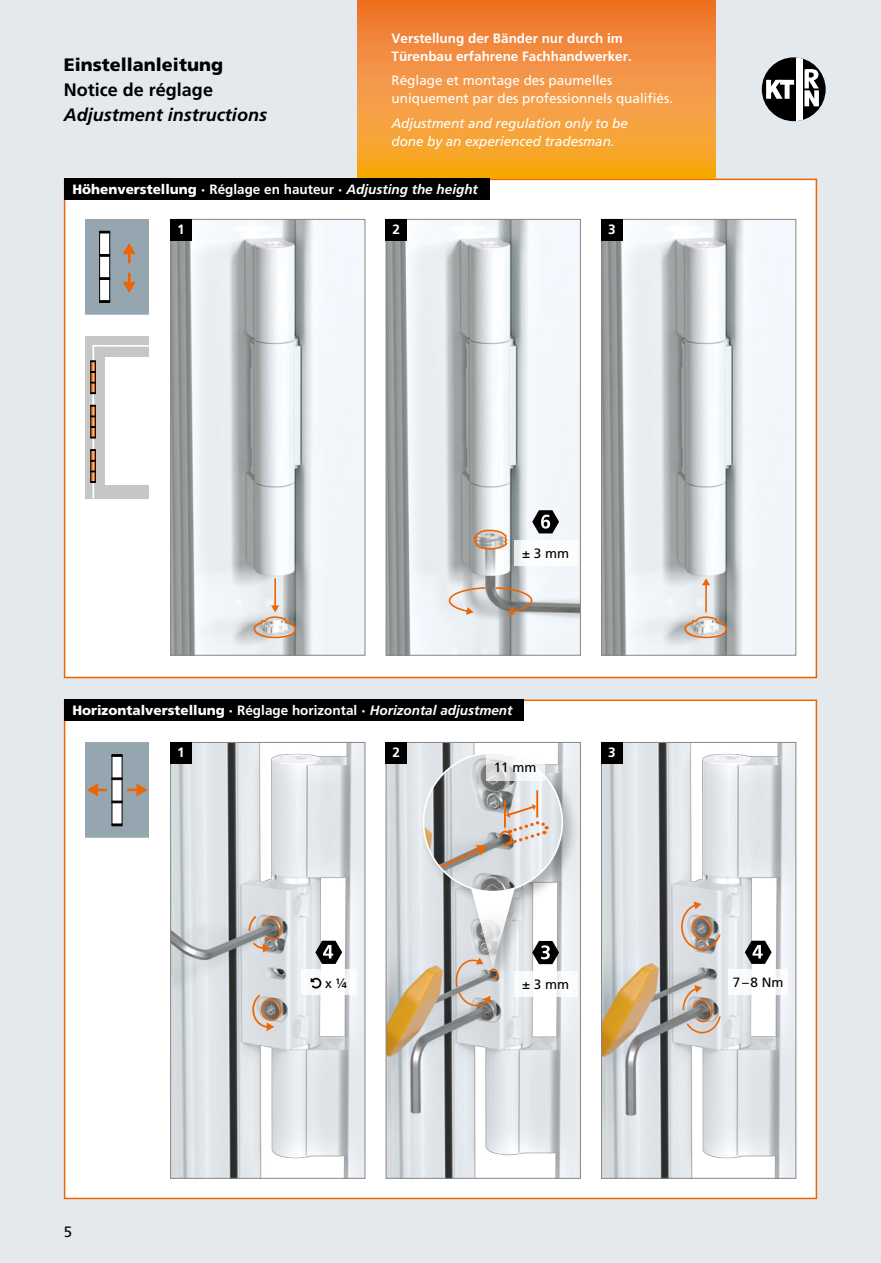
<style>
.page{position:relative;width:881px;height:1263px;background:#fff}
.page>*{position:absolute;margin:0;border:0;box-sizing:border-box;transform-origin:0 0}
.t1{font:italic 700 18px "Frutiger LT Pro";color:#000}
.t2{font:900 18px "Frutiger LT Pro";color:#000}
.t3{font:700 18px "Frutiger LT Pro";color:#000}
.t4{font:15px "Frutiger LT Pro";color:#000}
.t5{font:900 13.5px "Frutiger LT Pro";color:#fff}
.t6{font:700 13.5px/18px "Frutiger LT Pro";color:#fff}
.t7{font:13.5px/18px "Frutiger LT Pro";color:#fff}
.t8{font:italic 13.5px/18px "Frutiger LT Pro";letter-spacing:-.005em;color:#fff}
.t9{font:13.5px "Frutiger LT Pro";color:#000}
.s1{font-weight:700}
.s2{font-weight:700;font-style:italic}
</style>
<div class="page">
<div style="left:0;top:0;width:880px;height:1263px;background:#e3e9ec"></div>
<div style="left:64px;top:699px;width:752px;height:500px;background:#fff;border:2px solid #ec6502"></div>
<div style="left:64px;top:179px;width:752px;height:499px;background:#fff;border:2px solid #ec6502"></div>
<div style="left:761px;top:57px;width:64px;height:64px;background:#000;border-radius:50%"></div>
<div style="left:796px;top:57px;width:6px;height:64px;background:#fff"></div>
<svg style="left:766px;top:80px;width:27px;height:19px"></svg>
<svg style="left:804px;top:69px;width:14px;height:37px"></svg>
<svg style="left:357px;top:0;width:357px;height:179px;background:#f39436"></svg>
<svg style="left:85px;top:742px;width:64px;height:96px;background:#9ba5aa"></svg>
<div style="left:64px;top:699px;width:459px;height:22px;background:#000"></div>
<div style="left:85px;top:336px;width:64px;height:162px;background:#c5c6c6"></div>
<svg style="left:91px;top:345px;width:58px;height:154px"></svg>
<img style="left:603px;top:221px;width:190px;height:433px">
<svg style="left:684px;top:578px;width:43px;height:60px;background:#cfc7c0"></svg>
<div style="left:601px;top:219px;width:194px;height:437px;border:1px solid #878786"></div>
<div style="left:601px;top:219px;width:21px;height:21px;background:#000"></div>
<img style="left:172px;top:221px;width:191px;height:433px">
<hr style="left:274px;top:578px;width:2px;height:29px;background:#ec6502">
<svg style="left:253px;top:605px;width:44px;height:33px"></svg>
<div style="left:170px;top:219px;width:195px;height:437px;border:1px solid #878786"></div>
<div style="left:170px;top:219px;width:21px;height:21px;background:#000"></div>
<div style="left:64px;top:179px;width:425px;height:21px;background:#000"></div>
<svg style="left:85px;top:219px;width:64px;height:96px;background:#9ba5aa"></svg>
<img style="left:172px;top:744px;width:191px;height:433px">
<svg style="left:247px;top:914px;width:37px;height:38px"></svg>
<svg style="left:251px;top:993px;width:31px;height:38px"></svg>
<div style="left:170px;top:742px;width:195px;height:437px;border:1px solid #878786"></div>
<div style="left:170px;top:742px;width:21px;height:21px;background:#000"></div>
<svg style="left:299px;top:921px;width:43px;height:43px"></svg>
<div style="left:301px;top:970px;width:55px;height:25px;background:#fff"></div>
<svg style="left:310px;top:978px;width:11px;height:10px"></svg>
<img style="left:387px;top:221px;width:191px;height:433px">
<svg style="left:448px;top:586px;width:38px;height:29px"></svg>
<svg style="left:494px;top:586px;width:39px;height:29px"></svg>
<svg style="left:472px;top:529px;width:36px;height:21px"></svg>
<div style="left:385px;top:219px;width:195px;height:437px;border:1px solid #878786"></div>
<div style="left:385px;top:219px;width:22px;height:21px;background:#000"></div>
<svg style="left:532px;top:510px;width:27px;height:23px"></svg>
<div style="left:513px;top:540px;width:64px;height:26px;background:#fff"></div>
<img style="left:387px;top:744px;width:191px;height:433px">
<div style="left:385px;top:742px;width:195px;height:437px;border:1px solid #878786"></div>
<div style="left:385px;top:742px;width:22px;height:21px;background:#000"></div>
<div style="left:513px;top:971px;width:64px;height:26px;background:#fff"></div>
<img style="left:603px;top:744px;width:190px;height:433px">
<svg style="left:680px;top:901px;width:41px;height:50px;background:#c2b3a8"></svg>
<svg style="left:681px;top:985px;width:40px;height:49px;background:#bfb3aa"></svg>
<div style="left:601px;top:742px;width:194px;height:437px;border:1px solid #878786"></div>
<div style="left:601px;top:742px;width:21px;height:21px;background:#000"></div>
<svg style="left:744px;top:941px;width:27px;height:23px"></svg>
<div style="left:728px;top:970px;width:59px;height:25px;background:#fff"></div>
<div style="left:419px;top:749px;width:160px;height:234px;background:#000;opacity:.25"></div>
<svg style="left:454px;top:882px;width:62px;height:126px"></svg>
<img style="left:423px;top:753px;width:139px;height:139px;border-radius:69px">
<svg style="left:436px;top:845px;width:51px;height:25px"></svg>
<hr style="left:536px;top:790px;width:2px;height:27px;background:#ec6502">
<svg style="left:497px;top:800px;width:52px;height:47px;background:#d5c6bb"></svg>
<svg style="left:485px;top:753px;width:59px;height:28px;fill:#f4f5f6"></svg>
<h1 class="t2" style="left:64px;top:54px;width:161px">Einstellanleitung</h1>
<h1 class="t3" style="left:64px;top:79px;width:151px">Notice de réglage</h1>
<h1 class="t1" style="left:64px;top:104px;width:204px">Adjustment instructions</h1>
<p class="t6" style="left:391px;top:29px;width:242px">Verstellung der Bänder nur durch im<br>Türenbau erfahrene Fachhandwerker.</p>
<p class="t7" style="left:391px;top:72px;width:283px">Réglage et montage des paumelles uniquement par des professionnels qualifiés.</p>
<p class="t8" style="left:391px;top:114px;width:238px">Adjustment and regulation only to be done by an experienced tradesman.</p>
<p class="t5" style="left:72px;top:181px;width:407px">Höhenverstellung · <span class="s1">Réglage en hauteur</span> · <span class="s2">Adjusting the height</span></p>
<p class="t6" style="left:177px;top:221px;width:9px">1</p>
<p class="t6" style="left:607px;top:221px;width:9px">3</p>
<p class="t6" style="left:392px;top:221px;width:9px">2</p>
<p class="t9" style="left:522px;top:546px;width:49px">± 3 mm</p>
<p class="t5" style="left:72px;top:702px;width:441px">Horizontalverstellung · <span class="s1">Réglage horizontal</span> · <span class="s2">Horizontal adjustment</span></p>
<p class="t6" style="left:177px;top:744px;width:9px">1</p>
<p class="t6" style="left:392px;top:744px;width:9px">2</p>
<p class="t9" style="left:493px;top:759px;width:44px">11 mm</p>
<p class="t6" style="left:607px;top:744px;width:9px">3</p>
<p class="t9" style="left:325px;top:975px;width:23px">x ¼</p>
<p class="t9" style="left:522px;top:976px;width:49px">± 3 mm</p>
<p class="t4" style="left:64px;top:1223px;width:10px">5</p>
<p class="t9" style="left:732px;top:975px;width:52px">7–8 Nm</p>
</div>
